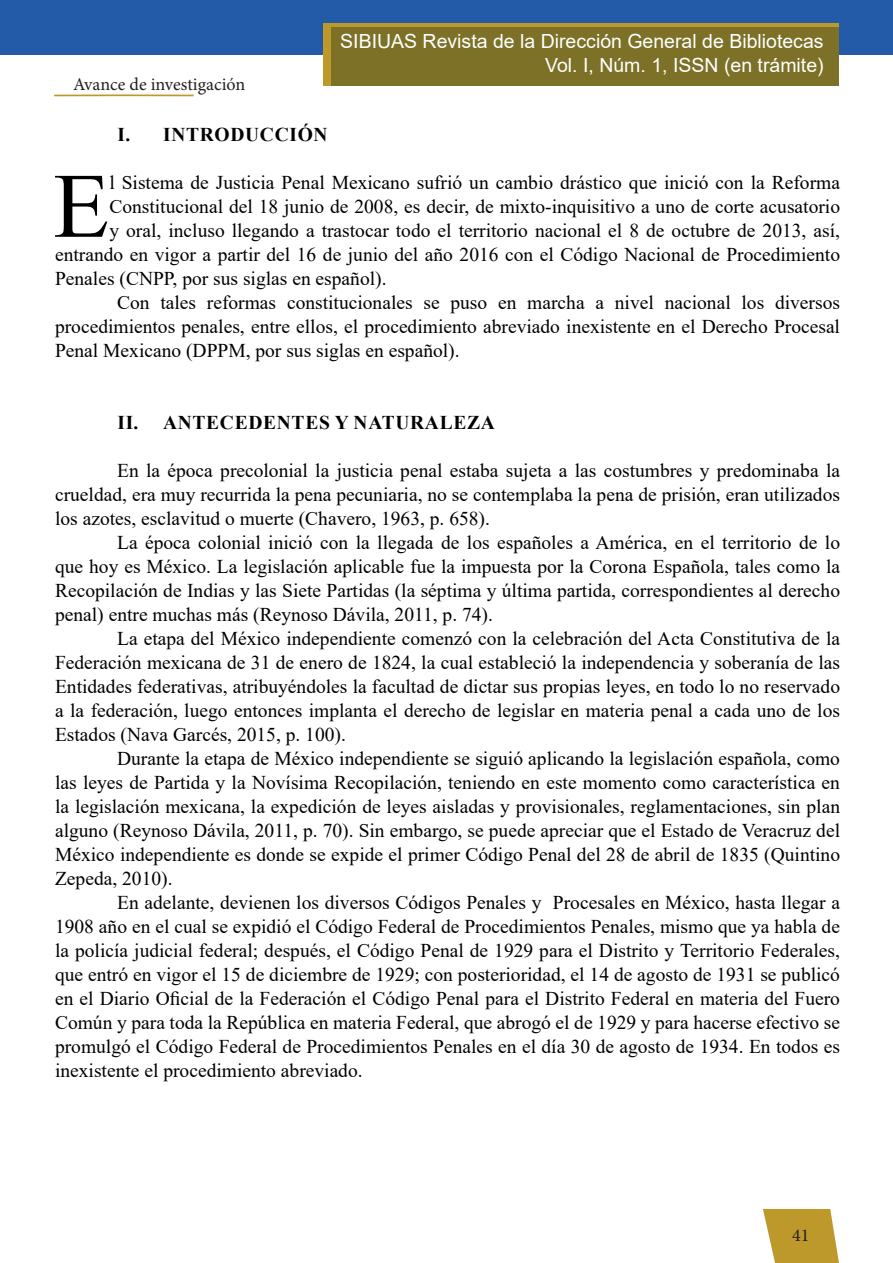
<style>
.page{position:relative;width:893px;height:1263px;background:#fff}
.page>*{position:absolute;margin:0;border:0;box-sizing:border-box;transform-origin:0 0}
.texto{font:91.95px "Times New Roman";color:#000}
.texto-2{font:19.5px/24px "Times New Roman";color:#000;text-align:justify}
.t1{font:19.5px/24px "Arial";color:#fff;text-align:right}
.texto-3{font:700 19.5px "Times New Roman";letter-spacing:.035em;color:#000}
.t2{font:18px "Minion Pro";color:#231f20}
</style>
<div class="page">
<svg style="left:54px;top:94px;width:140px;height:3px"></svg>
<svg style="left:763px;top:1209px;width:76px;height:54px;background:#c5a647"></svg>
<div style="left:0;top:0;width:893px;height:54px;background:#245ba9"></div>
<div style="left:323px;top:23px;width:516px;height:62px;background:#bc992a"></div>
<div style="left:331px;top:27px;width:508px;height:58px;background:#7c7127"></div>
<p class="t2" style="left:73px;top:72px;width:174px">Avance de investigación</p>
<p class="texto-3" style="left:117px;top:120px;width:212px">I. INTRODUCCIÓN</p>
<p class="t1" style="left:340px;top:29px;width:485px">SIBIUAS Revista de la Dirección General de Bibliotecas<br>Vol. I, Núm. 1, ISSN (en trámite)</p>
<p class="texto" style="left:53px;top:141px;width:58px">E</p>
<p class="texto-2" style="left:109px;top:170px;width:732px">l Sistema de Justicia Penal Mexicano sufrió un cambio drástico que inició con la Reforma</p>
<p class="texto-2" style="left:109px;top:194px;width:732px">Constitucional del 18 junio de 2008, es decir, de mixto-inquisitivo a uno de corte acusatorio</p>
<p class="texto-2" style="left:109px;top:218px;width:732px">y oral, incluso llegando a trastocar todo el territorio nacional el 8 de octubre de 2013, así,</p>
<p class="texto-2" style="left:55px;top:242px;width:786px">entrando en vigor a partir del 16 de junio del año 2016 con el Código Nacional de Procedimiento</p>
<p class="texto-2" style="left:55px;top:266px;width:333px">Penales (CNPP, por sus siglas en español).</p>
<p class="texto-2" style="left:55px;top:290px;width:786px;text-indent:62px">Con tales reformas constitucionales se puso en marcha a nivel nacional los diversos procedimientos penales, entre ellos, el procedimiento abreviado inexistente en el Derecho Procesal Penal Mexicano (DPPM, por sus siglas en español).</p>
<p class="texto-3" style="left:117px;top:408px;width:379px">II. ANTECEDENTES Y NATURALEZA</p>
<p class="texto-2" style="left:55px;top:458px;width:786px;text-indent:62px">En la época precolonial la justicia penal estaba sujeta a las costumbres y predominaba la crueldad, era muy recurrida la pena pecuniaria, no se contemplaba la pena de prisión, eran utilizados los azotes, esclavitud o muerte (Chavero, 1963, p. 658).</p>
<p class="texto-2" style="left:55px;top:530px;width:786px;text-indent:62px">La época colonial inició con la llegada de los españoles a América, en el territorio de lo que hoy es México. La legislación aplicable fue la impuesta por la Corona Española, tales como la Recopilación de Indias y las Siete Partidas (la séptima y última partida, correspondientes al derecho penal) entre muchas más (Reynoso Dávila, 2011, p. 74).</p>
<p class="texto-2" style="left:55px;top:626px;width:786px;text-indent:62px">La etapa del México independiente comenzó con la celebración del Acta Constitutiva de la Federación mexicana de 31 de enero de 1824, la cual estableció la independencia y soberanía de las Entidades federativas, atribuyéndoles la facultad de dictar sus propias leyes, en todo lo no reservado a la federación, luego entonces implanta el derecho de legislar en materia penal a cada uno de los Estados (Nava Garcés, 2015, p. 100).</p>
<p class="texto-2" style="left:55px;top:746px;width:786px;text-indent:62px">Durante la etapa de México independiente se siguió aplicando la legislación española, como las leyes de Partida y la Novísima Recopilación, teniendo en este momento como característica en la legislación mexicana, la expedición de leyes aisladas y provisionales, reglamentaciones, sin plan alguno (Reynoso Dávila, 2011, p. 70). Sin embargo, se puede apreciar que el Estado de Veracruz del México independiente es donde se expide el primer Código Penal del 28 de abril de 1835 (Quintino Zepeda, 2010).</p>
<p class="texto-2" style="left:55px;top:890px;width:786px;text-indent:62px">En adelante, devienen los diversos Códigos Penales y Procesales en México, hasta llegar a 1908 año en el cual se expidió el Código Federal de Procedimientos Penales, mismo que ya habla de la policía judicial federal; después, el Código Penal de 1929 para el Distrito y Territorio Federales, que entró en vigor el 15 de diciembre de 1929; con posterioridad, el 14 de agosto de 1931 se publicó en el Diario Oficial de la Federación el Código Penal para el Distrito Federal en materia del Fuero Común y para toda la República en materia Federal, que abrogó el de 1929 y para hacerse efectivo se promulgó el Código Federal de Procedimientos Penales en el día 30 de agosto de 1934. En todos es inexistente el procedimiento abreviado.</p>
<p class="t2" style="left:792px;top:1223px;width:19px">41</p>
</div>
